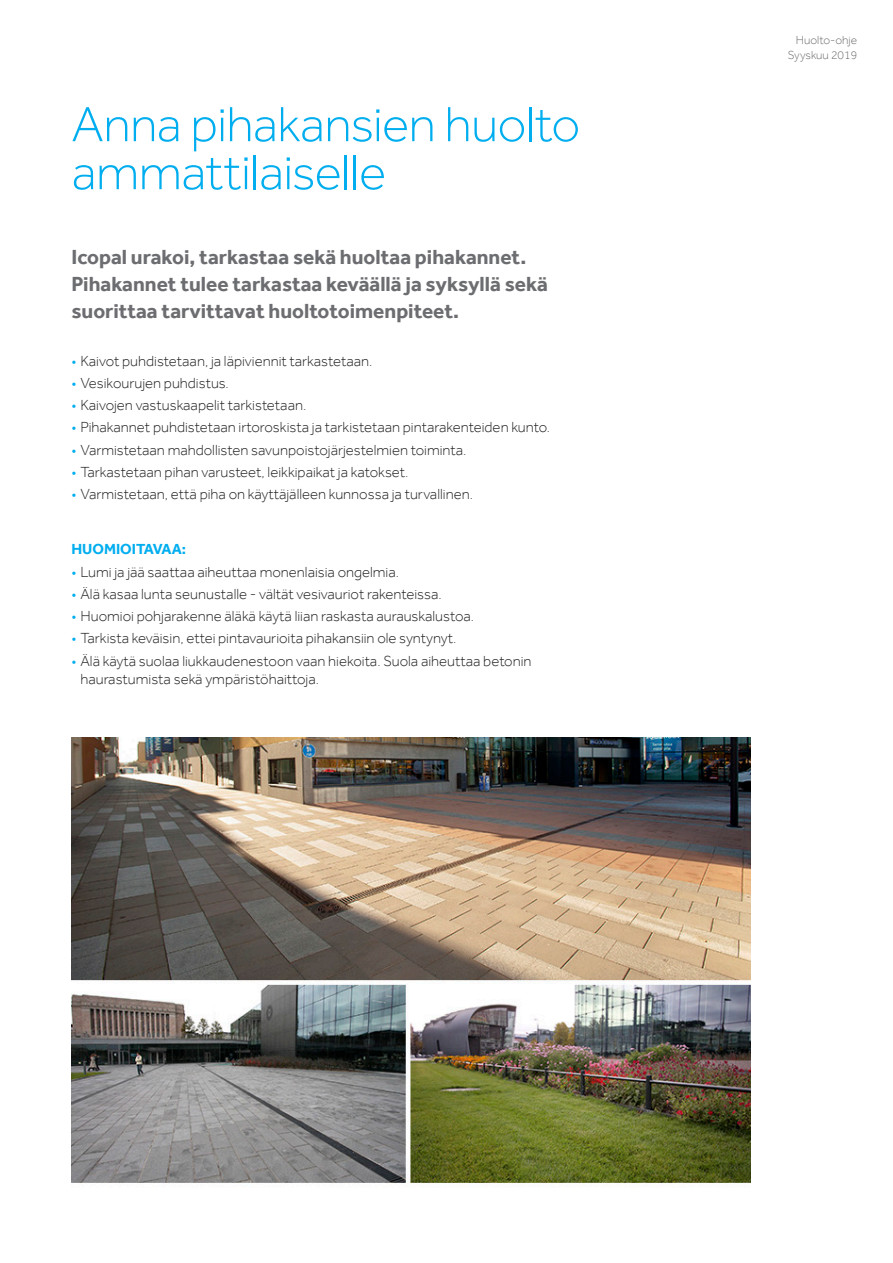
<style>
.page{position:relative;width:893px;height:1263px;background:#fff}
.page>*{position:absolute;margin:0;border:0;box-sizing:border-box;transform-origin:0 0}
.Pääotsikot{font:300 51px/48px "Effra";letter-spacing:-.01em;color:#00aeef}
.Body_copy_Effra_10_1{font:700 21px/27px "Effra";color:#6c6d70}
.t1{font:300 15px/18px "Effra";color:#231f20}
.Subhead_Effra_10_14p{font:700 15px "Effra";color:#00aeef}
.Tuoteseloste{font:300 12px "Effra";color:#6c6d70}
.s1{color:#00aeef}
</style>
<div class="page">
<img style="left:71px;top:738px;width:679px;height:447px">
<p class="Pääotsikot" style="left:71px;top:100px;width:510px">Anna pihakansien huolto ammattilaiselle</p>
<p class="Body_copy_Effra_10_1" style="left:71px;top:243px;width:456px">Icopal urakoi, tarkastaa sekä huoltaa pihakannet.</p>
<p class="Body_copy_Effra_10_1" style="left:71px;top:270px;width:478px">Pihakannet tulee tarkastaa keväällä ja syksyllä sekä suorittaa tarvittavat huoltotoimenpiteet.</p>
<p class="t1" style="left:71px;top:351px;width:303px"><span class="s1">•</span> Kaivot puhdistetaan, ja läpiviennit tarkastetaan.</p>
<p class="t1" style="left:71px;top:374px;width:159px"><span class="s1">•</span> Vesikourujen puhdistus.</p>
<p class="t1" style="left:71px;top:396px;width:236px"><span class="s1">•</span> Kaivojen vastuskaapelit tarkistetaan.</p>
<p class="t1" style="left:71px;top:418px;width:480px"><span class="s1">•</span> Pihakannet puhdistetaan irtoroskista ja tarkistetaan pintarakenteiden kunto.</p>
<p class="t1" style="left:71px;top:440px;width:397px"><span class="s1">•</span> Varmistetaan mahdollisten savunpoistojärjestelmien toiminta.</p>
<p class="t1" style="left:71px;top:463px;width:339px"><span class="s1">•</span> Tarkastetaan pihan varusteet, leikkipaikat ja katokset.</p>
<p class="t1" style="left:71px;top:485px;width:403px"><span class="s1">•</span> Varmistetaan, että piha on käyttäjälleen kunnossa ja turvallinen.</p>
<p class="Subhead_Effra_10_14p" style="left:71px;top:540px;width:116px">HUOMIOITAVAA:</p>
<p class="t1" style="left:71px;top:562px;width:329px"><span class="s1">•</span> Lumi ja jää saattaa aiheuttaa monenlaisia ongelmia.</p>
<p class="t1" style="left:71px;top:585px;width:372px"><span class="s1">•</span> Älä kasaa lunta seunustalle - vältät vesivauriot rakenteissa.</p>
<p class="t1" style="left:71px;top:607px;width:404px"><span class="s1">•</span> Huomioi pohjarakenne äläkä käytä liian raskasta aurauskalustoa.</p>
<p class="t1" style="left:71px;top:629px;width:386px"><span class="s1">•</span> Tarkista keväisin, ettei pintavaurioita pihakansiin ole syntynyt.</p>
<p class="t1" style="left:80px;top:651px;width:453px;text-indent:-9px"><span class="s1">•</span> Älä käytä suolaa liukkaudenestoon vaan hiekoita. Suola aiheuttaa betonin haurastumista sekä ympäristöhaittoja.</p>
<p class="Tuoteseloste" style="left:796px;top:33px;width:63px">Huolto-ohje</p>
<p class="Tuoteseloste" style="left:788px;top:48px;width:71px">Syyskuu 2019</p>
</div>
